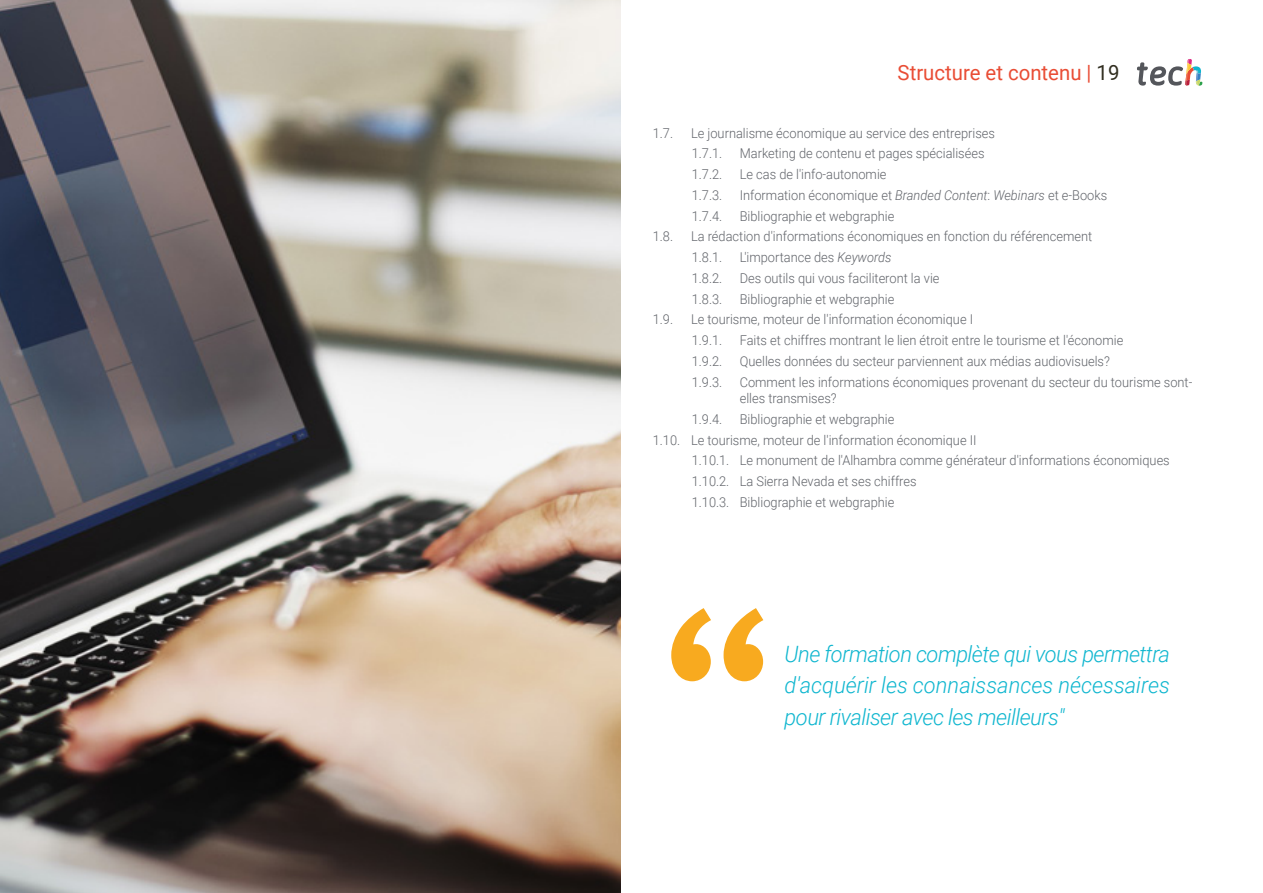
<style>
.page{position:relative;width:1263px;height:893px;background:#fff}
.page>*{position:absolute;margin:0;border:0;box-sizing:border-box;transform-origin:0 0}
.t1{font:italic 300 22.5px/31.5px "Roboto";letter-spacing:-.025em;color:#0fb6cf;text-align:justify}
.t2{font:21px "Roboto";color:#e94d35}
.t3{font:300 13.5px/20.7px "Roboto";color:#61646a;scale:.95 1}
.s1{color:#312e20}
.s2{font-style:italic}
</style>
<div class="page">
<img style="left:0;top:0;width:621px;height:893px">
<svg style="left:1137px;top:59px;width:65px;height:27px"></svg>
<svg style="left:671px;top:608px;width:92px;height:73px"></svg>
<h2 class="t2" style="left:898px;top:57px;width:223px">Structure et contenu | <span class="s1">19</span></h2>
<p class="t3" style="left:653px;top:122px;width:23px">1.7.</p>
<p class="t3" style="left:691px;top:122px;width:321px">Le journalisme économique au service des entreprises<br>1.7.1.</p>
<p class="t3" style="left:740px;top:143px;width:259px">Marketing de contenu et pages spécialisées</p>
<p class="t3" style="left:692px;top:164px;width:34px">1.7.2.</p>
<p class="t3" style="left:740px;top:164px;width:156px">Le cas de l'info-autonomie</p>
<p class="t3" style="left:692px;top:184px;width:34px">1.7.3.</p>
<p class="t3" style="left:740px;top:184px;width:388px">Information économique et <span class="s2">Branded Content</span>: <span class="s2">Webinars</span> et e-Books</p>
<p class="t3" style="left:692px;top:205px;width:34px">1.7.4.</p>
<p class="t3" style="left:740px;top:205px;width:164px">Bibliographie et webgraphie</p>
<p class="t3" style="left:653px;top:226px;width:23px">1.8.</p>
<p class="t3" style="left:691px;top:226px;width:424px">La rédaction d'informations économiques en fonction du référencement<br>1.8.1.</p>
<p class="t3" style="left:740px;top:247px;width:161px">L'importance des <span class="s2">Keywords</span></p>
<p class="t3" style="left:692px;top:267px;width:34px">1.8.2.</p>
<p class="t3" style="left:740px;top:267px;width:212px">Des outils qui vous faciliteront la vie</p>
<p class="t3" style="left:692px;top:288px;width:34px">1.8.3.</p>
<p class="t3" style="left:740px;top:288px;width:164px">Bibliographie et webgraphie</p>
<p class="t3" style="left:653px;top:309px;width:23px">1.9.</p>
<p class="t3" style="left:691px;top:309px;width:298px">Le tourisme, moteur de l'information économique I<br>1.9.1.</p>
<p class="t3" style="left:740px;top:330px;width:405px">Faits et chiffres montrant le lien étroit entre le tourisme et l'économie</p>
<p class="t3" style="left:692px;top:350px;width:34px">1.9.2.</p>
<p class="t3" style="left:740px;top:350px;width:391px">Quelles données du secteur parviennent aux médias audiovisuels?</p>
<p class="t3" style="left:692px;top:371px;width:34px">1.9.3.</p>
<p class="t3" style="left:740px;top:373px;width:478px;line-height:16.5px">Comment les informations économiques provenant du secteur du tourisme sont&shy;elles transmises?</p>
<p class="t3" style="left:692px;top:408px;width:34px">1.9.4.</p>
<p class="t3" style="left:740px;top:408px;width:164px">Bibliographie et webgraphie</p>
<p class="t3" style="left:653px;top:429px;width:342px">1.10. Le tourisme, moteur de l'information économique II</p>
<p class="t3" style="left:692px;top:450px;width:505px">1.10.1. Le monument de l'Alhambra comme générateur d'informations économiques</p>
<p class="t3" style="left:692px;top:471px;width:238px">1.10.2. La Sierra Nevada et ses chiffres</p>
<p class="t3" style="left:692px;top:491px;width:215px">1.10.3. Bibliographie et webgraphie</p>
<h1 class="t1" style="left:785px;top:637px;width:387px">Une formation complète qui vous permettra d'acquérir les connaissances nécessaires pour rivaliser avec les meilleurs"</h1>
</div>
